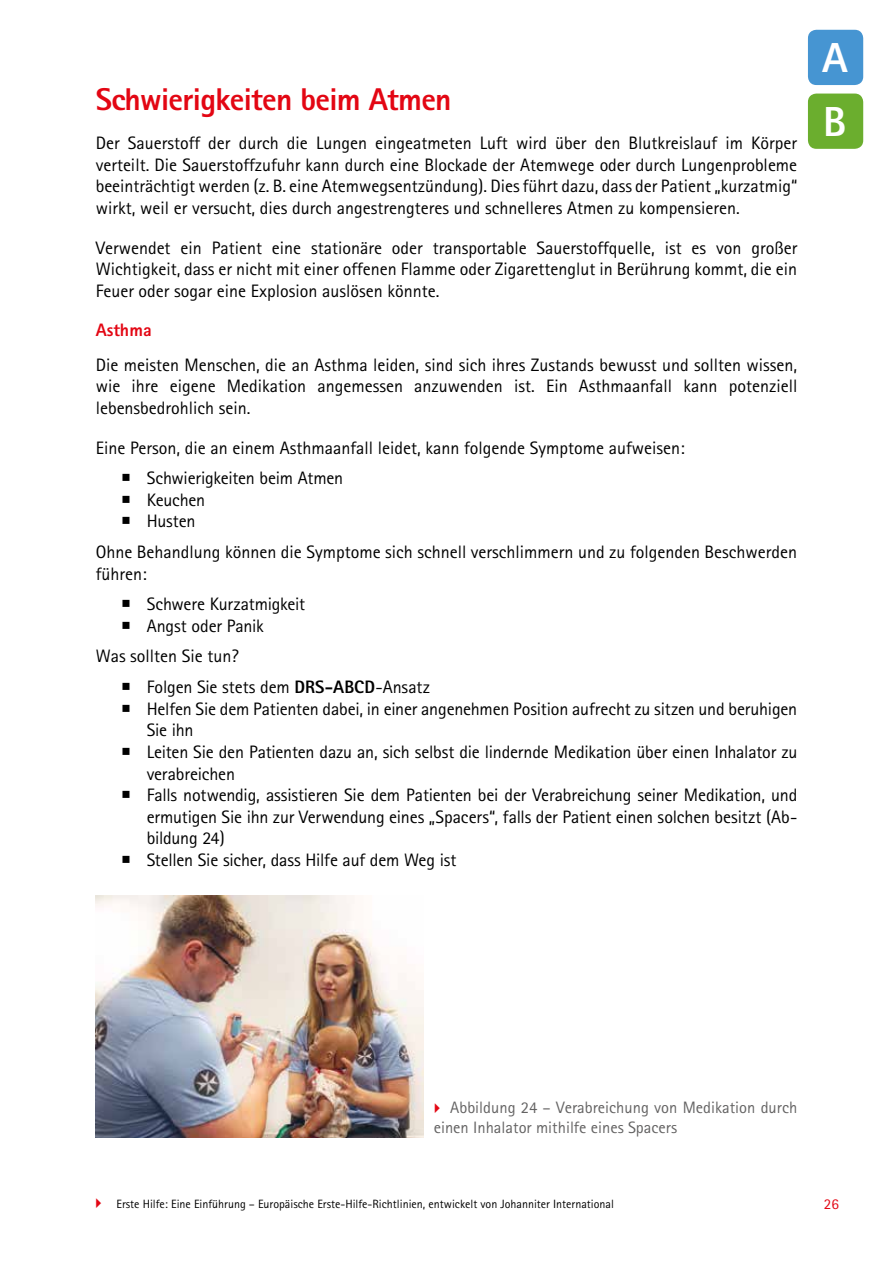
<style>
.page{position:relative;width:893px;height:1263px;background:#fff}
.page>*{position:absolute;margin:0;border:0;box-sizing:border-box;transform-origin:0 0}
.t1{font:800 42px/63.8px "Rotis Sans Serif";color:#fff}
.t2{font:800 31.5px "Rotis Sans Serif";letter-spacing:-.02em;color:#e30613}
.t3{font:18px/21.6px "Rotis Sans Serif";color:#000}
.t4{font:800 18px "Rotis Sans Serif";color:#e30613}
.t5{font:16.5px/19.8px "Rotis Sans Serif";color:#646363}
.t6{font:15px "Rotis Sans Serif";color:#e30613}
.t7{font:12px "Rotis Sans Serif";color:#000}
.s1{font-weight:800}
</style>
<div class="page">
<img style="left:96px;top:895px;width:327px;height:243px">
<div style="left:808px;top:30px;width:55px;height:55px;background:#4695d2;border-radius:9px"></div>
<div style="left:808px;top:94px;width:55px;height:55px;background:#6bae2e;border-radius:9px"></div>
<h2 class="t2" style="left:96px;top:79px;width:357px">Schwierigkeiten beim Atmen</h2>
<p class="t3" style="left:96px;top:132px;width:703px;text-align:justify">Der Sauerstoff der durch die Lungen eingeatmeten Luft wird über den Blutkreislauf im Körper verteilt. Die Sauerstoffzufuhr kann durch eine Blockade der Atemwege oder durch Lungenprobleme beeinträchtigt werden (z. B. eine Atemwegsentzündung). Dies führt dazu, dass der Patient „kurzatmig“ wirkt, weil er versucht, dies durch angestrengteres und schnelleres Atmen zu kompensieren.</p>
<p class="t3" style="left:96px;top:237px;width:703px;text-align:justify">Verwendet ein Patient eine stationäre oder transportable Sauerstoffquelle, ist es von großer Wichtigkeit, dass er nicht mit einer offenen Flamme oder Zigarettenglut in Berührung kommt, die ein Feuer oder sogar eine Explosion auslösen könnte.</p>
<p class="t4" style="left:96px;top:318px;width:57px">Asthma</p>
<p class="t3" style="left:96px;top:354px;width:703px;text-align:justify">Die meisten Menschen, die an Asthma leiden, sind sich ihres Zustands bewusst und sollten wissen, wie ihre eigene Medikation angemessen anzuwenden ist. Ein Asthmaanfall kann potenziell lebensbedrohlich sein.</p>
<p class="t3" style="left:147px;top:432px;width:540px;line-height:30.6px;text-indent:-51px">Eine Person, die an einem Asthmaanfall leidet, kann folgende Symptome aufweisen:<br>Schwierigkeiten beim Atmen</p>
<p class="t3" style="left:147px;top:489px;width:60px">Keuchen<br>Husten</p>
<p class="t3" style="left:96px;top:541px;width:703px">Ohne Behandlung können die Symptome sich schnell verschlimmern und zu folgenden Beschwerden führen:</p>
<p class="t3" style="left:147px;top:593px;width:160px">Schwere Kurzatmigkeit<br>Angst oder Panik</p>
<p class="t3" style="left:147px;top:641px;width:285px;line-height:30.6px;text-indent:-51px">Was sollten Sie tun?<br>Folgen Sie stets dem <span class="s1">DRS-ABCD</span>-Ansatz</p>
<p class="t3" style="left:147px;top:698px;width:652px">Helfen Sie dem Patienten dabei, in einer angenehmen Position aufrecht zu sitzen und beruhigen Sie ihn<br>Leiten Sie den Patienten dazu an, sich selbst die lindernde Medikation über einen Inhalator zu verabreichen<br>Falls notwendig, assistieren Sie dem Patienten bei der Verabreichung seiner Medikation, und ermutigen Sie ihn zur Verwendung eines „Spacers“, falls der Patient einen solchen besitzt (Ab&shy;bildung 24)<br>Stellen Sie sicher, dass Hilfe auf dem Weg ist</p>
<h1 class="t1" style="left:822px;top:25px;width:27px">A<br>B</h1>
<p class="t5" style="left:434px;top:1097px;width:365px;text-indent:16px">Abbildung 24 – Verabreichung von Medikation durch einen Inhalator mithilfe eines Spacers</p>
<p class="t7" style="left:117px;top:1197px;width:499px">Erste Hilfe: Eine Einführung – Europäische Erste-Hilfe-Richtlinien, entwickelt von Johanniter International</p>
<p class="t6" style="left:824px;top:1195px;width:16px">26</p>
</div>
